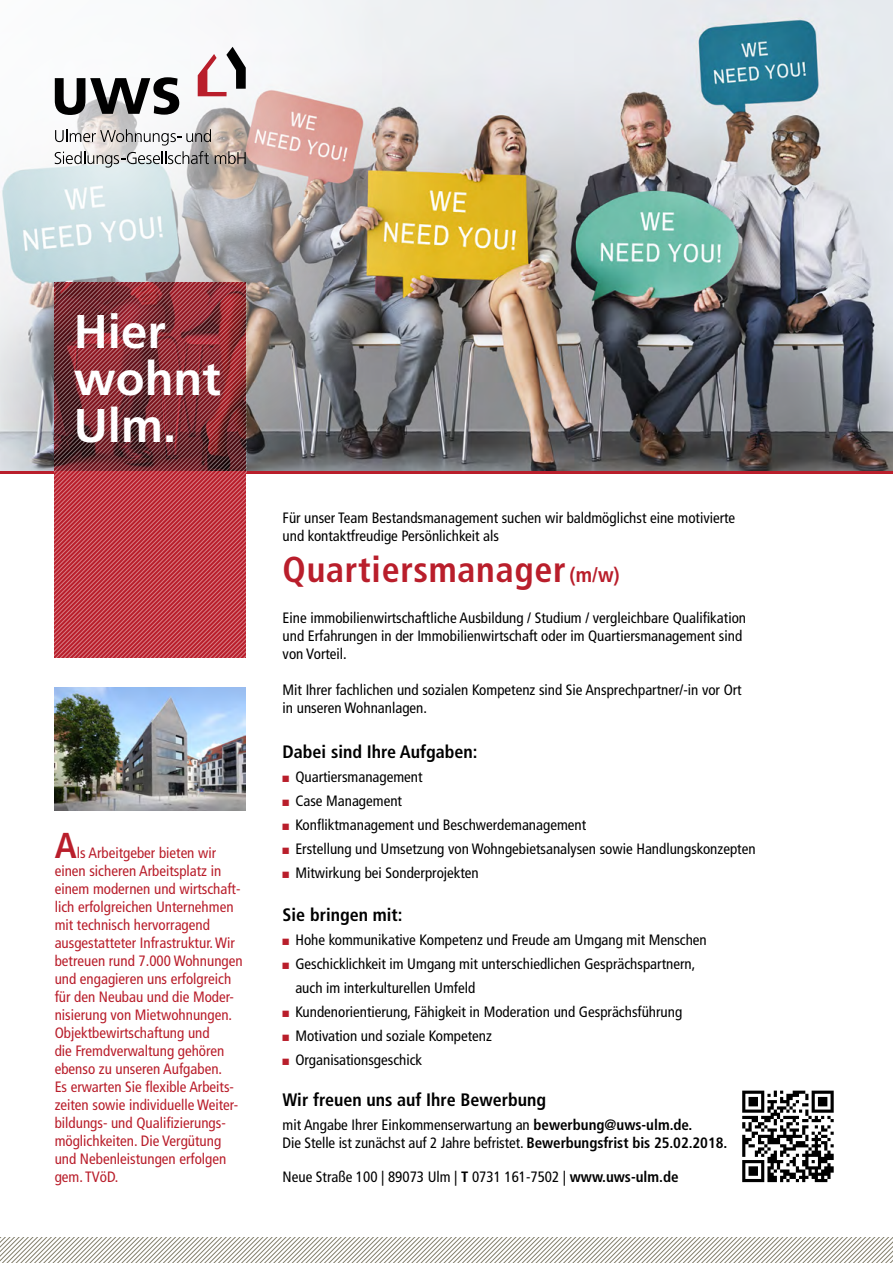
<style>
.page{position:relative;width:893px;height:1263px;background:#fff}
.page>*{position:absolute;margin:0;border:0;box-sizing:border-box;transform-origin:0 0}
.t1{font:700 47.25px/47.2px "Frutiger CE";color:#fff}
.t2{font:700 condensed 36px "Frutiger";letter-spacing:.02em;color:#b91e2b}
.t3{font:700 condensed 36px "Frutiger";color:#b91e2b}
.t4{font:700 condensed 18px "Frutiger";color:#000}
.t5{font:condensed 15px/18px "Frutiger";color:#000}
.t6{font:condensed 15px/18px "Frutiger";color:#b91e2b}
.s1{font-size:21px}
.s2{font-family:"Al Tarikh";font-stretch:normal;color:#b91e2b}
.s3{font-weight:700}
</style>
<div class="page">
<img style="left:545px;top:0;width:348px;height:471px">
<img style="left:0;top:0;width:545px;height:538px">
<hr style="left:0;top:471px;width:893px;height:3px;background:#b91e2b">
<svg style="left:55px;top:77px;width:124px;height:38px"></svg>
<svg style="left:198px;top:47px;width:48px;height:49px"></svg>
<svg style="left:55px;top:129px;width:191px;height:39px"></svg>
<svg style="left:55px;top:282px;width:191px;height:376px;background:#a13841"></svg>
<svg style="left:0;top:1237px;width:893px;height:26px"></svg>
<svg style="left:742px;top:1090px;width:92px;height:92px"></svg>
<img style="left:55px;top:687px;width:191px;height:123px">
<h1 class="t1" style="left:74px;top:307px;width:148px">Hier wohnt<br>Ulm.</h1>
<h2 class="t3" style="left:55px;top:824px;width:23px">A</h2>
<p class="t6" style="left:55px;top:844px;width:189px;text-indent:22px">ls Arbeitgeber bieten wir einen sicheren Arbeitsplatz in einem modernen und wirtschaft&shy;lich erfolgreichen Unternehmen mit technisch hervorragend ausgestatteter Infrastruktur. Wir betreuen rund 7.000 Wohnungen und engagieren uns erfolgreich für den Neubau und die Moder&shy;nisierung von Mietwohnungen.<br>Objektbewirtschaftung und<br>die Fremdverwaltung gehören ebenso zu unseren Aufgaben.<br>Es erwarten Sie flexible Arbeits&shy;zeiten sowie individuelle Weiter&shy;bildungs- und Qualifizierungs&shy;möglichkeiten. Die Vergütung und Nebenleistungen erfolgen gem. TVöD.</p>
<p class="t5" style="left:283px;top:509px;width:454px">Für unser Team Bestandsmanagement suchen wir baldmöglichst eine motivierte und kontaktfreudige Persönlichkeit als</p>
<h2 class="t2" style="left:283px;top:548px;width:339px">Quartiersmanager <span class="s1">(m/w)</span></h2>
<p class="t5" style="left:283px;top:609px;width:465px">Eine immobilienwirtschaftliche Ausbildung / Studium / vergleichbare Qualifikation und Erfahrungen in der Immobilienwirtschaft oder im Quartiersmanagement sind von Vorteil.</p>
<p class="t5" style="left:283px;top:681px;width:461px">Mit Ihrer fachlichen und sozialen Kompetenz sind Sie Ansprechpartner/-in vor Ort in unseren Wohnanlagen.</p>
<p class="t4" style="left:283px;top:741px;width:196px">Dabei sind Ihre Aufgaben:</p>
<p class="t5" style="left:283px;top:768px;width:141px"><span class="s2">■</span> Quartiersmanagement</p>
<p class="t5" style="left:283px;top:792px;width:121px"><span class="s2">■</span> Case Management</p>
<p class="t5" style="left:283px;top:816px;width:305px"><span class="s2">■</span> Konfliktmanagement und Beschwerdemanagement</p>
<p class="t5" style="left:283px;top:840px;width:474px"><span class="s2">■</span> Erstellung und Umsetzung von Wohngebietsanalysen sowie Handlungskonzepten</p>
<p class="t5" style="left:283px;top:864px;width:198px"><span class="s2">■</span> Mitwirkung bei Sonderprojekten</p>
<p class="t4" style="left:283px;top:904px;width:121px">Sie bringen mit:</p>
<p class="t5" style="left:283px;top:931px;width:426px"><span class="s2">■</span> Hohe kommunikative Kompetenz und Freude am Umgang mit Menschen</p>
<p class="t5" style="left:295px;top:952px;width:401px;line-height:24px;text-indent:-13px"><span class="s2">■</span> Geschicklichkeit im Umgang mit unterschiedlichen Gesprächspartnern, auch im interkulturellen Umfeld</p>
<p class="t5" style="left:283px;top:1003px;width:401px"><span class="s2">■</span> Kundenorientierung, Fähigkeit in Moderation und Gesprächsführung</p>
<p class="t5" style="left:283px;top:1027px;width:211px"><span class="s2">■</span> Motivation und soziale Kompetenz</p>
<p class="t5" style="left:283px;top:1051px;width:141px"><span class="s2">■</span> Organisationsgeschick</p>
<p class="t4" style="left:283px;top:1089px;width:265px">Wir freuen uns auf Ihre Bewerbung</p>
<p class="t5" style="left:283px;top:1116px;width:446px">mit Angabe Ihrer Einkommenserwartung an <span class="s3">bewerbung@uws-ulm.de.<br></span>Die Stelle ist zunächst auf 2 Jahre befristet. <span class="s3">Bewerbungsfrist bis 25.02.2018.</span></p>
<p class="t5" style="left:283px;top:1168px;width:397px">Neue Straße 100 | 89073 Ulm | <span class="s3">T</span> 0731 161-7502 | <span class="s3">www.uws-ulm.de</span></p>
</div>
